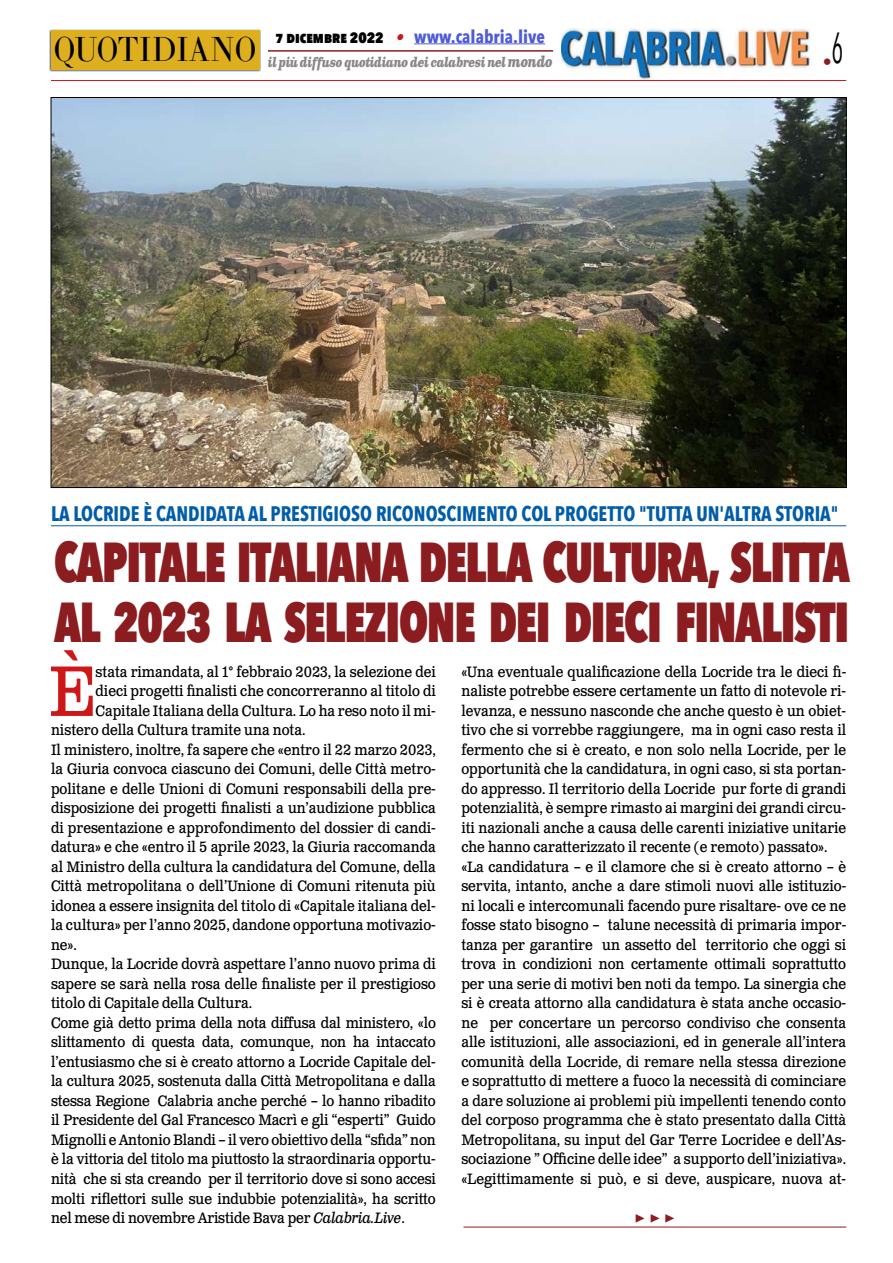
<style>
.page{position:relative;width:893px;height:1263px;background:#fff}
.page>*{position:absolute;margin:0;border:0;box-sizing:border-box;transform-origin:0 0}
.t1{font:71.25px "Clarendon Text Pro";color:#cd1719;scale:.9 1}
.t2{font:800 56.1px/60px "Avenir Next Condensed";letter-spacing:-.03em;color:#8b1c1f;scale:.81 1}
.t3{font:34.2px "LTC Bodoni 175 Pro";color:#000;scale:.88 1}
.t4{font:700 21px "Avenir Next Condensed";color:#005da9;scale:.93 1}
.t5{font:700 18px "Avenir Next Condensed";color:#4f5cd6}
.t6{font:700 18px "Minion Pro";color:#8b1c1f}
.t7{font:18px "Avenir Next Condensed";color:#8b1c1f}
.t8{font:15px/19.5px "Clarendon Text Pro";color:#000;scale:.9 1}
.t9{font:italic 700 13.5px "Clarendon Text Pro";letter-spacing:-.05em;color:#878787;scale:.79 1}
.s1{font-weight:800;font-size:15px;color:#000}
.s2{font-family:"Clarendon Text Pro";font-style:italic;font-size:16.5px;color:#ca181a}
.s3{font-size:15px}
.s4{font-style:italic}
</style>
<div class="page">
<img style="left:561px;top:28px;width:251px;height:52px">
<hr style="left:51px;top:80px;width:795px;height:1px;background:#cd1719">
<div style="left:49px;top:29px;width:212px;height:43px;background:#000;opacity:.75"></div>
<div style="left:51px;top:31px;width:208px;height:39px;background:#ddae1e"></div>
<hr style="left:414px;top:43px;width:131px;height:1px;background:#4f5cd6">
<hr style="left:268px;top:50px;width:285px;height:2px;background:#8b1c1f">
<hr style="left:51px;top:525px;width:795px;height:1px;background:#005da9">
<img style="left:53px;top:99px;width:791px;height:387px">
<hr style="left:463px;top:1227px;width:383px;height:1px;background:#8b1c1f">
<h3 class="t3" style="left:54px;top:27px;width:232px">QUOTIDIANO</h3>
<p class="t5" style="left:276px;top:25px;width:271px"><span class="s1">7 dicembre 2022</span> <span class="s2">•</span> www.calabria.live</p>
<p class="t9" style="left:268px;top:53px;width:362px">il più diffuso quotidiano dei calabresi nel <span class="s3">mondo</span></p>
<p class="t7" style="left:823px;top:46px;width:22px">•<sup>6</sup></p>
<h3 class="t4" style="left:51px;top:501px;width:848px">LA LOCRIDE È CANDIDATA AL PRESTIGIOSO RICONOSCIMENTO COL PROGETTO "TUTTA UN'ALTRA STORIA"</h3>
<h2 class="t2" style="left:54px;top:532px;width:984px">CAPITALE ITALIANA DELLA CULTURA, SLITTA<br>AL 2023 LA SELEZIONE DEI DIECI FINALISTI</h2>
<h1 class="t1" style="left:49px;top:648px;width:54px">È</h1>
<p class="t8" style="left:461px;top:663px;width:429px">«Una eventuale qualificazione della Locride tra le dieci fi&shy;naliste potrebbe essere certamente un fatto di notevole ri&shy;levanza, e nessuno nasconde che anche questo è un obiet&shy;tivo che si vorrebbe raggiungere, ma in ogni caso resta il fermento che si è creato, e non solo nella Locride, per le opportunità che la candidatura, in ogni caso, si sta portan&shy;do appresso. Il territorio della Locride pur forte di grandi potenzialità, è sempre rimasto ai margini dei grandi circu&shy;iti nazionali anche a causa delle carenti iniziative unitarie che hanno caratterizzato il recente (e remoto) passato». «La candidatura – e il clamore che si è creato attorno – è servita, intanto, anche a dare stimoli nuovi alle istituzio&shy;ni locali e intercomunali facendo pure risaltare- ove ce ne fosse stato bisogno – talune necessità di primaria impor&shy;tanza per garantire un assetto del territorio che oggi si trova in condizioni non certamente ottimali soprattutto per una serie di motivi ben noti da tempo. La sinergia che si è creata attorno alla candidatura è stata anche occasio&shy;ne per concertare un percorso condiviso che consenta alle istituzioni, alle associazioni, ed in generale all’intera comunità della Locride, di remare nella stessa direzione e soprattutto di mettere a fuoco la necessità di cominciare a dare soluzione ai problemi più impellenti tenendo conto del corposo programma che è stato presentato dalla Città Metropolitana, su input del Gar Terre Locridee e dell’As&shy;sociazione ” Officine delle idee” a supporto dell’iniziativa». «Legittimamente si può, e si deve, auspicare, nuova at-</p>
<p class="t8" style="left:96px;top:663px;width:379px">stata rimandata, al 1° febbraio 2023, la selezione dei</p>
<p class="t8" style="left:96px;top:682px;width:379px">dieci progetti finalisti che concorreranno al titolo di</p>
<p class="t8" style="left:96px;top:702px;width:380px">Capitale Italiana della Cultura. Lo ha reso noto il mi-</p>
<p class="t8" style="left:51px;top:721px;width:284px">nistero della Cultura tramite una nota.</p>
<p class="t8" style="left:51px;top:741px;width:429px">Il ministero, inoltre, fa sapere che «entro il 22 marzo 2023,</p>
<p class="t8" style="left:51px;top:760px;width:429px">la Giuria convoca ciascuno dei Comuni, delle Città metro-</p>
<p class="t8" style="left:51px;top:780px;width:429px">politane e delle Unioni di Comuni responsabili della pre-</p>
<p class="t8" style="left:51px;top:799px;width:429px">disposizione dei progetti finalisti a un’audizione pubblica</p>
<p class="t8" style="left:51px;top:819px;width:429px">di presentazione e approfondimento del dossier di candi-</p>
<p class="t8" style="left:51px;top:838px;width:429px">datura» e che «entro il 5 aprile 2023, la Giuria raccomanda</p>
<p class="t8" style="left:51px;top:858px;width:429px">al Ministro della cultura la candidatura del Comune, della</p>
<p class="t8" style="left:51px;top:877px;width:429px">Città metropolitana o dell’Unione di Comuni ritenuta più</p>
<p class="t8" style="left:51px;top:897px;width:429px">idonea a essere insignita del titolo di «Capitale italiana del-</p>
<p class="t8" style="left:51px;top:916px;width:429px">la cultura» per l’anno 2025, dandone opportuna motivazio-</p>
<p class="t8" style="left:51px;top:936px;width:30px">ne».</p>
<p class="t8" style="left:51px;top:955px;width:429px">Dunque, la Locride dovrà aspettare l’anno nuovo prima di</p>
<p class="t8" style="left:51px;top:975px;width:429px">sapere se sarà nella rosa delle finaliste per il prestigioso</p>
<p class="t8" style="left:51px;top:994px;width:225px">titolo di Capitale della Cultura.</p>
<p class="t8" style="left:51px;top:1014px;width:429px">Come già detto prima della nota diffusa dal ministero, «lo</p>
<p class="t8" style="left:51px;top:1033px;width:429px">slittamento di questa data, comunque, non ha intaccato</p>
<p class="t8" style="left:51px;top:1053px;width:429px">l’entusiasmo che si è creato attorno a Locride Capitale del-</p>
<p class="t8" style="left:51px;top:1072px;width:429px">la cultura 2025, sostenuta dalla Città Metropolitana e dalla</p>
<p class="t8" style="left:51px;top:1092px;width:429px">stessa Regione Calabria anche perché – lo hanno ribadito</p>
<p class="t8" style="left:51px;top:1111px;width:429px">il Presidente del Gal Francesco Macrì e gli “esperti” Guido</p>
<p class="t8" style="left:51px;top:1131px;width:429px">Mignolli e Antonio Blandi – il vero obiettivo della “sfida” non</p>
<p class="t8" style="left:51px;top:1150px;width:429px">è la vittoria del titolo ma piuttosto la straordinaria opportu-</p>
<p class="t8" style="left:51px;top:1170px;width:429px">nità che si sta creando per il territorio dove si sono accesi</p>
<p class="t8" style="left:51px;top:1189px;width:429px">molti riflettori sulle sue indubbie potenzialità», ha scritto</p>
<p class="t8" style="left:51px;top:1209px;width:395px">nel mese di novembre Aristide Bava per <span class="s4">Calabria.Live</span>.</p>
<p class="t6" style="left:635px;top:1204px;width:42px">▶ ▶ ▶</p>
</div>
